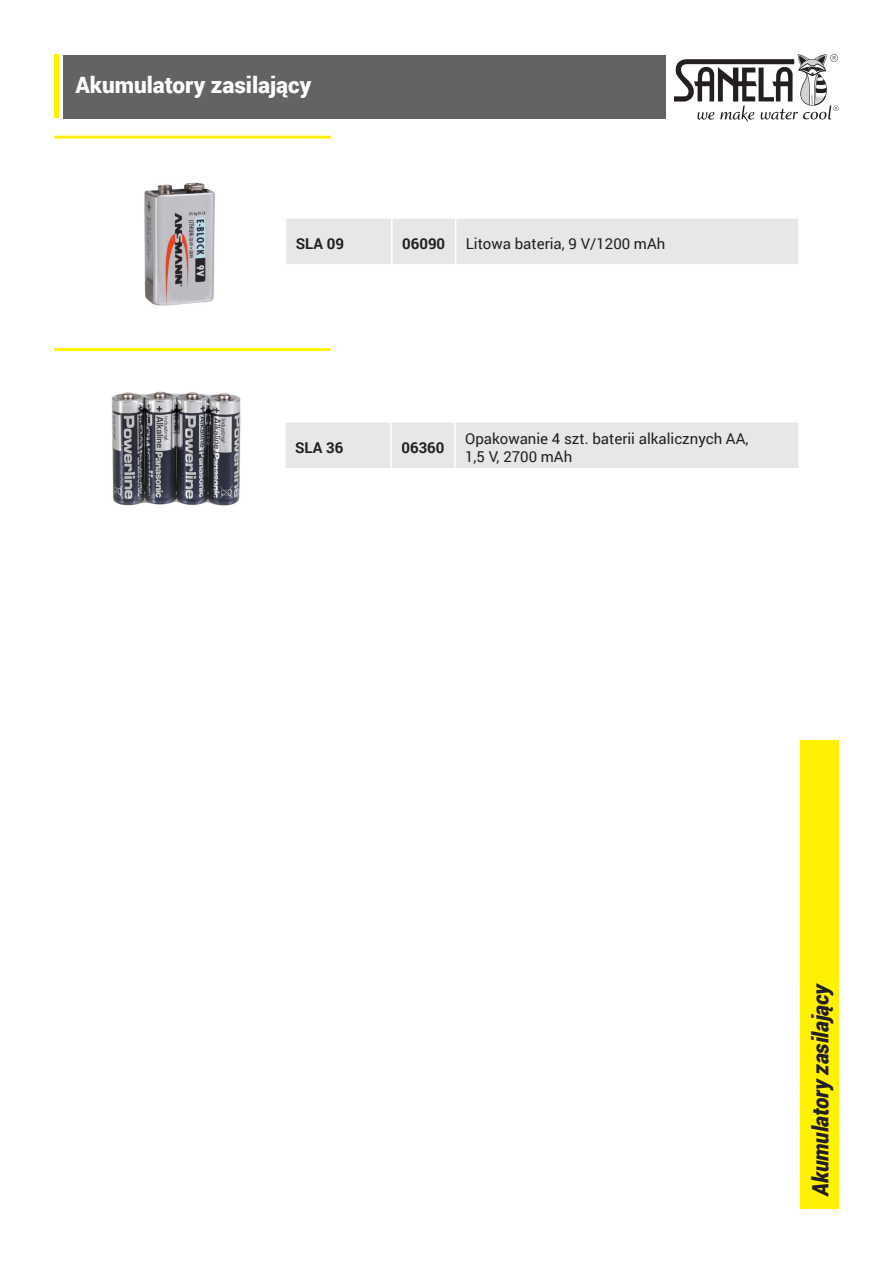
<style>
.page{position:relative;width:893px;height:1263px;background:#fff}
.page>*{position:absolute;margin:0;border:0;box-sizing:border-box;transform-origin:0 0}
.t1{font:italic 900 22.5px "Roboto";letter-spacing:-.01em;color:#231f20;scale:.95 1}
.t2{font:900 22.5px "Roboto";color:#fff}
.t3{font:15px "Roboto";color:#231f20}
.t4{font:700 15px "Roboto";color:#231f20}
</style>
<div class="page">
<div style="left:286px;top:219px;width:512px;height:45px;background:#e6e7e9"></div>
<hr style="left:391px;top:219px;width:2px;height:45px;background:#fff">
<hr style="left:455px;top:219px;width:1px;height:45px;background:#fff">
<hr style="left:54px;top:136px;width:277px;height:3px;background:#fff101">
<svg style="left:674px;top:54px;width:165px;height:68px"></svg>
<hr style="left:54px;top:54px;width:4px;height:64px;background:#fff101">
<div style="left:800px;top:740px;width:39px;height:469px;background:#fff101"></div>
<div style="left:286px;top:423px;width:512px;height:45px;background:#e6e7e9"></div>
<hr style="left:390px;top:423px;width:2px;height:45px;background:#fff">
<hr style="left:454px;top:423px;width:2px;height:45px;background:#fff">
<hr style="left:54px;top:348px;width:277px;height:3px;background:#fff101">
<img style="left:144px;top:182px;width:71px;height:124px">
<img style="left:111px;top:391px;width:130px;height:115px">
<div style="left:63px;top:55px;width:602px;height:64px;background:#636366"></div>
<p class="t2" style="left:75px;top:69px;width:237px">Akumulatory zasilający</p>
<p class="t4" style="left:296px;top:233px;width:50px">SLA 09</p>
<p class="t4" style="left:402px;top:233px;width:45px">06090</p>
<p class="t3" style="left:466px;top:233px;width:201px">Litowa bateria, 9 V/1200 mAh</p>
<p class="t4" style="left:295px;top:437px;width:50px">SLA 36</p>
<p class="t4" style="left:401px;top:437px;width:45px">06360</p>
<p class="t3" style="left:465px;top:428px;width:285px">Opakowanie 4 szt. baterii alkalicznych AA,</p>
<p class="t3" style="left:465px;top:446px;width:109px">1,5 V, 2700 mAh</p>
<p class="t1" style="left:804px;top:1196px;width:226px;rotate:-90deg">Akumulatory zasilający</p>
</div>
